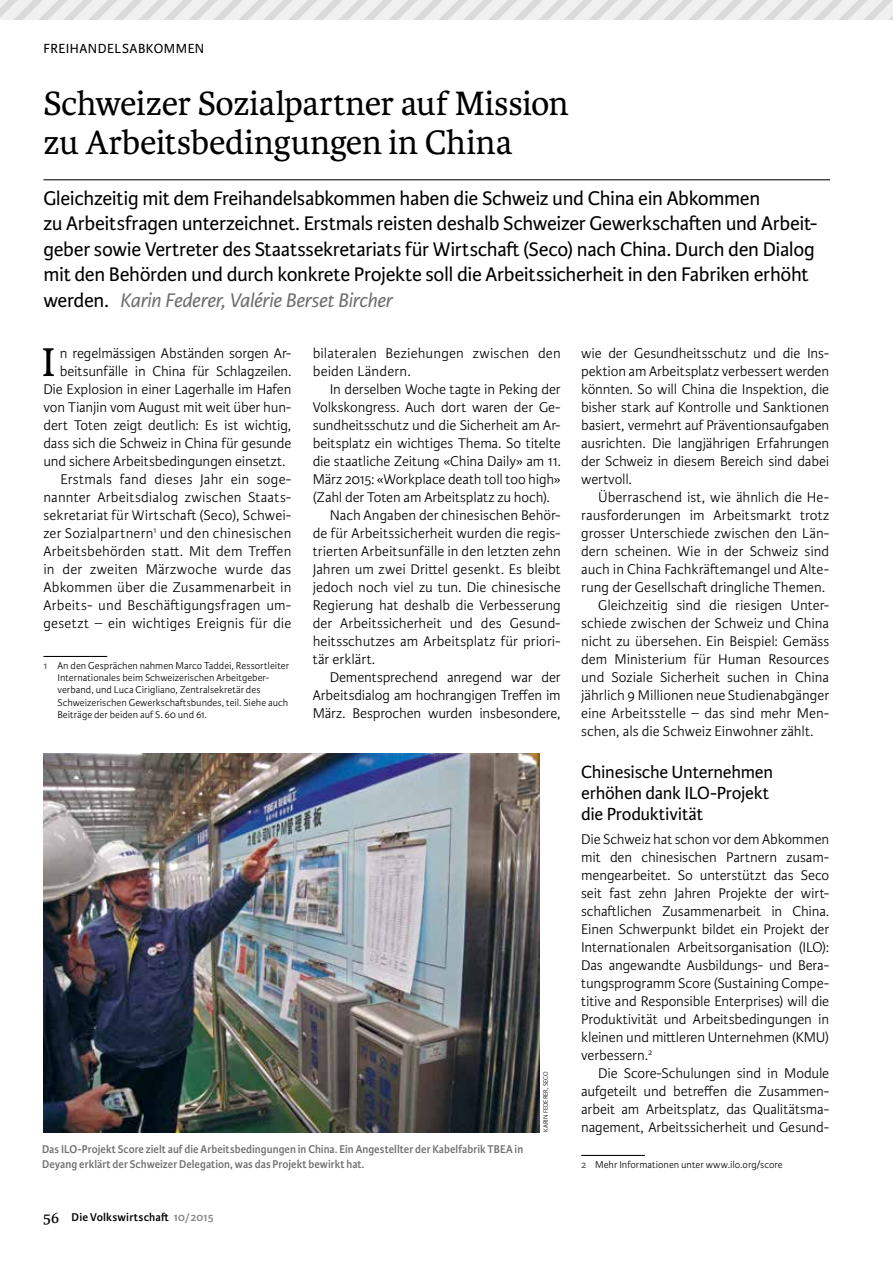
<style>
.page{position:relative;width:893px;height:1263px;background:#fff}
.page>*{position:absolute;margin:0;border:0;box-sizing:border-box;transform-origin:0 0}
.t1{font:42.75px "Karmina";color:#000}
.t2{font:36px/39px "Karmina";letter-spacing:-.005em;color:#000}
.t3{font:21px/25.5px "Karmina Sans";letter-spacing:-.015em;color:#000}
.t4{font:18.75px/21px "Karmina Sans";letter-spacing:-.015em;color:#000}
.t5{font:300 15px/18px "Karmina Sans";color:#000;text-align:justify}
.t6{font:14.1px "Karmina Sans";letter-spacing:.035em;color:#000}
.t7{font:600 12px/15px "Karmina Sans";letter-spacing:.005em;color:#706f6f;scale:.95 1}
.t8{font:600 12px "Karmina Sans";letter-spacing:.01em;color:#000}
.t9{font:300 10.5px/12.3px "Karmina Sans";letter-spacing:.005em;color:#000}
.t10{font:300 6.75px "Karmina Sans";letter-spacing:.005em;color:#000}
.s1{font-style:italic;color:#706f6f}
.s2{font-weight:600;color:#706f6f}
.s3{font-family:"Karmina";font-weight:400;font-size:16.5px}
.s4{color:#878787}
</style>
<div class="page">
<svg style="left:0;top:0;width:893px;height:20px"></svg>
<hr style="left:43px;top:179px;width:787px;height:1px;background:#000">
<hr style="left:43px;top:656px;width:64px;height:1px;background:#000">
<hr style="left:581px;top:1155px;width:64px;height:1px;background:#000">
<img style="left:43px;top:754px;width:496px;height:378px">
<p class="t6" style="left:43px;top:41px;width:162px">FREIHANDELSABKOMMEN</p>
<h2 class="t2" style="left:43px;top:84px;width:527px">Schweizer Sozialpartner auf Mission zu Arbeitsbedingungen in China</h2>
<p class="t3" style="left:43px;top:186px;width:776px">Gleichzeitig mit dem Freihandelsabkommen haben die Schweiz und China ein Abkommen<br>zu Arbeitsfragen unterzeichnet. Erstmals reisten deshalb Schweizer Gewerkschaften und Arbeit&shy;geber sowie Vertreter des Staatssekretariats für Wirtschaft (Seco) nach China. Durch den Dialog mit den Behörden und durch konkrete Projekte soll die Arbeitssicherheit in den Fabriken erhöht werden. <span class="s1">Karin Federer, Valérie Berset Bircher</span></p>
<h1 class="t1" style="left:42px;top:338px;width:15px">I</h1>
<p class="t5" style="left:60px;top:344px;width:233px">n regelmässigen Abständen sorgen Ar-</p>
<p class="t5" style="left:313px;top:344px;width:250px">bilateralen Beziehungen zwischen den beiden Ländern.</p>
<p class="t5" style="left:330px;top:380px;width:233px">In derselben Woche tagte in Peking der</p>
<p class="t5" style="left:313px;top:398px;width:250px">Volkskongress. Auch dort waren der Ge-</p>
<p class="t5" style="left:313px;top:416px;width:250px">sundheitsschutz und die Sicherheit am Ar-</p>
<p class="t5" style="left:313px;top:434px;width:250px">beitsplatz ein wichtiges Thema. So titelte</p>
<p class="t5" style="left:313px;top:452px;width:250px">die staatliche Zeitung «China Daily» am 11.</p>
<p class="t5" style="left:313px;top:470px;width:250px">März 2015: «Workplace death toll too high»</p>
<p class="t5" style="left:313px;top:488px;width:238px">(Zahl der Toten am Arbeitsplatz zu hoch).</p>
<p class="t5" style="left:330px;top:506px;width:233px">Nach Angaben der chinesischen Behör-</p>
<p class="t5" style="left:313px;top:524px;width:250px">de für Arbeitssicherheit wurden die regis-</p>
<p class="t5" style="left:313px;top:542px;width:250px">trierten Arbeitsunfälle in den letzten zehn</p>
<p class="t5" style="left:313px;top:560px;width:250px">Jahren um zwei Drittel gesenkt. Es bleibt</p>
<p class="t5" style="left:313px;top:578px;width:250px">jedoch noch viel zu tun. Die chinesische</p>
<p class="t5" style="left:313px;top:596px;width:250px">Regierung hat deshalb die Verbesserung</p>
<p class="t5" style="left:313px;top:614px;width:250px">der Arbeitssicherheit und des Gesund-</p>
<p class="t5" style="left:313px;top:632px;width:250px">heitsschutzes am Arbeitsplatz für priori-</p>
<p class="t5" style="left:313px;top:650px;width:64px">tär erklärt.</p>
<p class="t5" style="left:330px;top:668px;width:233px">Dementsprechend anregend war der</p>
<p class="t5" style="left:313px;top:686px;width:250px">Arbeitsdialog am hochrangigen Treffen im</p>
<p class="t5" style="left:313px;top:704px;width:250px">März. Besprochen wurden insbesondere,</p>
<p class="t5" style="left:581px;top:344px;width:250px">wie der Gesundheitsschutz und die Ins&shy;pektion am Arbeitsplatz verbessert werden könnten. So will China die Inspektion, die bisher stark auf Kontrolle und Sanktionen basiert, vermehrt auf Präventionsaufgaben ausrichten. Die langjährigen Erfahrungen der Schweiz in diesem Bereich sind dabei wertvoll.</p>
<p class="t5" style="left:598px;top:488px;width:233px">Überraschend ist, wie ähnlich die He-</p>
<p class="t5" style="left:581px;top:506px;width:250px">rausforderungen im Arbeitsmarkt trotz</p>
<p class="t5" style="left:581px;top:524px;width:250px">grosser Unterschiede zwischen den Län-</p>
<p class="t5" style="left:581px;top:542px;width:250px">dern scheinen. Wie in der Schweiz sind</p>
<p class="t5" style="left:581px;top:560px;width:250px">auch in China Fachkräftemangel und Alte-</p>
<p class="t5" style="left:581px;top:578px;width:246px">rung der Gesellschaft dringliche Themen.</p>
<p class="t5" style="left:598px;top:596px;width:233px">Gleichzeitig sind die riesigen Unter-</p>
<p class="t5" style="left:581px;top:614px;width:250px">schiede zwischen der Schweiz und China</p>
<p class="t5" style="left:581px;top:632px;width:250px">nicht zu übersehen. Ein Beispiel: Gemäss</p>
<p class="t5" style="left:581px;top:650px;width:250px">dem Ministerium für Human Resources</p>
<p class="t5" style="left:581px;top:668px;width:250px">und Soziale Sicherheit suchen in China</p>
<p class="t5" style="left:581px;top:686px;width:250px">jährlich 9 Millionen neue Studienabgänger</p>
<p class="t5" style="left:581px;top:704px;width:250px">eine Arbeitsstelle – das sind mehr Men-</p>
<p class="t5" style="left:581px;top:722px;width:234px">schen, als die Schweiz Einwohner zählt.</p>
<p class="t4" style="left:581px;top:762px;width:193px">Chinesische Unternehmen erhöhen dank ILO-Projekt die Produktivität</p>
<p class="t5" style="left:581px;top:830px;width:250px">Die Schweiz hat schon vor dem Abkommen mit den chinesischen Partnern zusam&shy;mengearbeitet. So unterstützt das Seco seit fast zehn Jahren Projekte der wirt&shy;schaftlichen Zusammenarbeit in China.<br>Einen Schwerpunkt bildet ein Projekt der Internationalen Arbeitsorganisation (ILO):<br>Das angewandte Ausbildungs- und Bera&shy;tungsprogramm Score (Sustaining Compe&shy;titive and Responsible Enterprises) will die Produktivität und Arbeitsbedingungen in kleinen und mittleren Unternehmen (KMU) verbessern.<sup>2</sup></p>
<p class="t5" style="left:581px;top:1064px;width:250px;text-indent:17px">Die Score-Schulungen sind in Module aufgeteilt und betreffen die Zusammen&shy;arbeit am Arbeitsplatz, das Qualitätsma&shy;nagement, Arbeitssicherheit und Gesund-</p>
<p class="t9" style="left:581px;top:1158px;width:203px"><span class="s2">2</span> Mehr Informationen unter www.ilo.org/score</p>
<p class="t5" style="left:60px;top:362px;width:233px">beitsunfälle in China für Schlagzeilen.</p>
<p class="t5" style="left:43px;top:380px;width:250px">Die Explosion in einer Lagerhalle im Hafen</p>
<p class="t5" style="left:43px;top:398px;width:250px">von Tianjin vom August mit weit über hun-</p>
<p class="t5" style="left:43px;top:416px;width:250px">dert Toten zeigt deutlich: Es ist wichtig,</p>
<p class="t5" style="left:43px;top:434px;width:250px">dass sich die Schweiz in China für gesunde</p>
<p class="t5" style="left:43px;top:452px;width:244px">und sichere Arbeitsbedingungen einsetzt.</p>
<p class="t5" style="left:60px;top:470px;width:233px">Erstmals fand dieses Jahr ein soge-</p>
<p class="t5" style="left:43px;top:488px;width:250px">nannter Arbeitsdialog zwischen Staats-</p>
<p class="t5" style="left:43px;top:506px;width:250px">sekretariat für Wirtschaft (Seco), Schwei-</p>
<p class="t5" style="left:43px;top:524px;width:250px">zer Sozialpartnern<sup>1</sup> und den chinesischen</p>
<p class="t5" style="left:43px;top:542px;width:250px">Arbeitsbehörden statt. Mit dem Treffen</p>
<p class="t5" style="left:43px;top:560px;width:250px">in der zweiten Märzwoche wurde das</p>
<p class="t5" style="left:43px;top:578px;width:250px">Abkommen über die Zusammenarbeit in</p>
<p class="t5" style="left:43px;top:596px;width:250px">Arbeits- und Beschäftigungsfragen um-</p>
<p class="t5" style="left:43px;top:614px;width:250px">gesetzt – ein wichtiges Ereignis für die</p>
<p class="t9" style="left:57px;top:659px;width:233px;text-indent:-14px"><span class="s2">1</span> An den Gesprächen nahmen Marco Taddei, Ressortleiter Internationales beim Schweizerischen Arbeitgeber&shy;verband, und Luca Cirigliano, Zentralsekretär des Schweizerischen Gewerkschaftsbundes, teil. Siehe auch Beiträge der beiden auf S. 60 und 61.</p>
<p class="t10" style="left:542px;top:1132px;width:62px;rotate:-90deg">KARIN FEDERER, SECO</p>
<p class="t7" style="left:42px;top:1142px;width:508px">Das ILO-Projekt Score zielt auf die Arbeitsbedingungen in China. Ein Angestellter der Kabelfabrik TBEA in<br>Deyang erklärt der Schweizer Delegation, was das Projekt bewirkt hat.</p>
<p class="t8" style="left:43px;top:1210px;width:172px"><span class="s3">56</span> Die Volkswirtschaft <span class="s4">10/2015</span></p>
</div>
